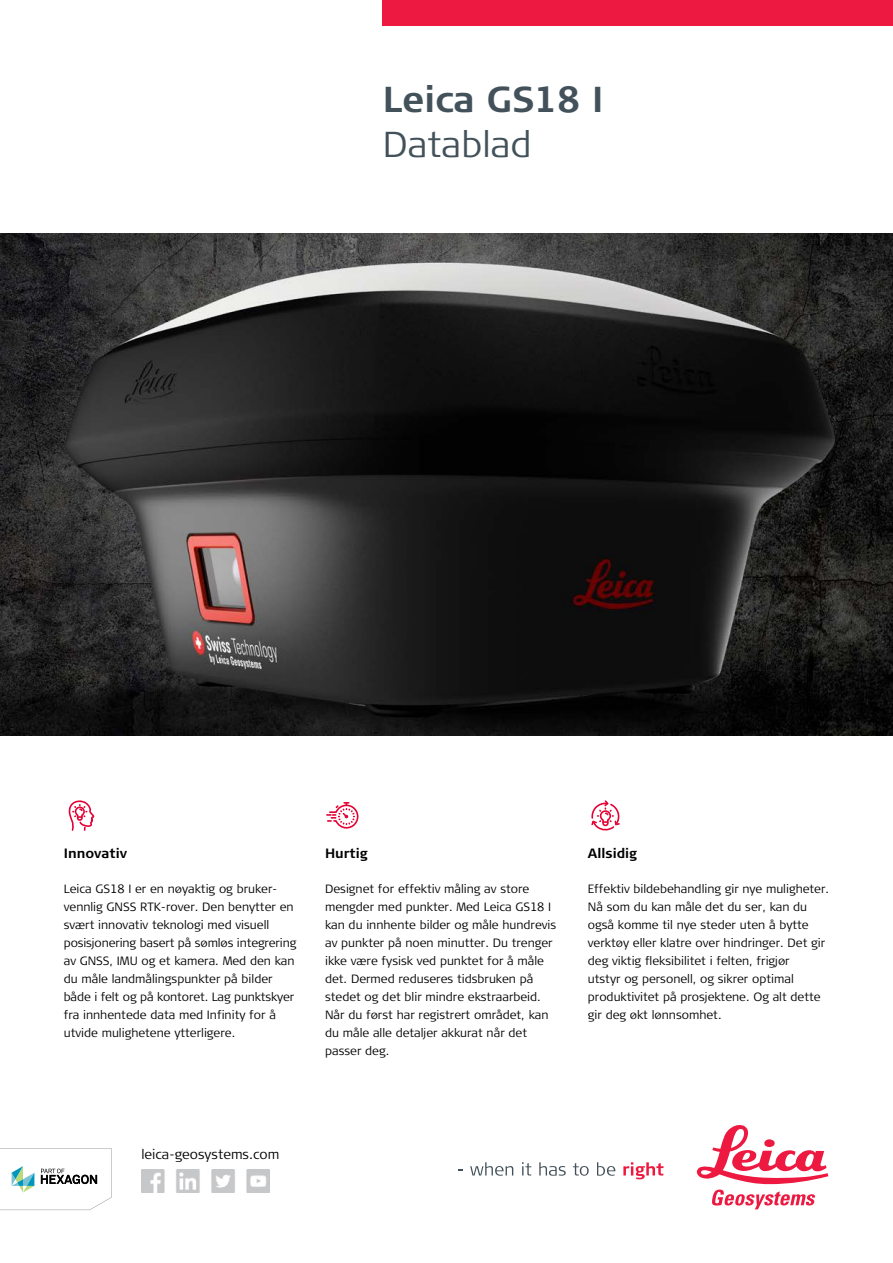
<style>
.page{position:relative;width:893px;height:1263px;background:#fff}
.page>*{position:absolute;margin:0;border:0;box-sizing:border-box;transform-origin:0 0}
.t1{font:700 36px "Signa Column";color:#43525a}
.t2{font:300 36px "Signa Column";color:#43525a}
.t3{font:700 13.5px "Signa Column";color:#000}
.t4{font:300 13.5px "Signa Column";color:#000}
.t5{font:300 12px/18px "Signa Column";color:#000}
</style>
<div class="page">
<div style="left:383px;top:0;width:510px;height:26px;background:#ed1941"></div>
<img style="left:0;top:234px;width:893px;height:502px">
<svg style="left:470px;top:1162px;width:43px;height:14px"></svg>
<svg style="left:522px;top:1162px;width:9px;height:13px"></svg>
<svg style="left:539px;top:1162px;width:27px;height:14px"></svg>
<svg style="left:573px;top:1163px;width:16px;height:13px"></svg>
<svg style="left:597px;top:1162px;width:18px;height:14px"></svg>
<svg style="left:623px;top:1162px;width:40px;height:17px"></svg>
<svg style="left:697px;top:1125px;width:131px;height:84px"></svg>
<svg style="left:0;top:1148px;width:112px;height:62px"></svg>
<img style="left:142px;top:1170px;width:127px;height:23px">
<svg style="left:327px;top:802px;width:32px;height:27px"></svg>
<svg style="left:68px;top:800px;width:27px;height:31px"></svg>
<svg style="left:591px;top:800px;width:29px;height:31px"></svg>
<h1 class="t1" style="left:383px;top:77px;width:222px">Leica GS18 I</h1>
<h1 class="t2" style="left:383px;top:122px;width:150px">Datablad</h1>
<p class="t3" style="left:64px;top:845px;width:65px">Innovativ</p>
<p class="t5" style="left:64px;top:880px;width:234px">Leica GS18 I er en nøyaktig og bruker&shy;vennlig GNSS RTK-rover. Den benytter en svært innovativ teknologi med visuell posisjonering basert på sømløs integrering av GNSS, IMU og et kamera. Med den kan du måle landmålingspunkter på bilder både i felt og på kontoret. Lag punktskyer fra innhentede data med Infinity for å utvide mulighetene ytterligere.</p>
<p class="t3" style="left:325px;top:845px;width:44px">Hurtig</p>
<p class="t5" style="left:325px;top:880px;width:233px">Designet for effektiv måling av store mengder med punkter. Med Leica GS18 I kan du innhente bilder og måle hundrevis av punkter på noen minutter. Du trenger ikke være fysisk ved punktet for å måle det. Dermed reduseres tidsbruken på stedet og det blir mindre ekstraarbeid.<br>Når du først har registrert området, kan du måle alle detaljer akkurat når det passer deg.</p>
<p class="t3" style="left:588px;top:845px;width:51px">Allsidig</p>
<p class="t5" style="left:588px;top:880px;width:243px">Effektiv bildebehandling gir nye muligheter.<br>Nå som du kan måle det du ser, kan du også komme til nye steder uten å bytte verktøy eller klatre over hindringer. Det gir deg viktig fleksibilitet i felten, frigjør<br>utstyr og personell, og sikrer optimal produktivitet på prosjektene. Og alt dette gir deg økt lønnsomhet.</p>
<p class="t4" style="left:141px;top:1146px;width:140px">leica-geosystems.com</p>
</div>
